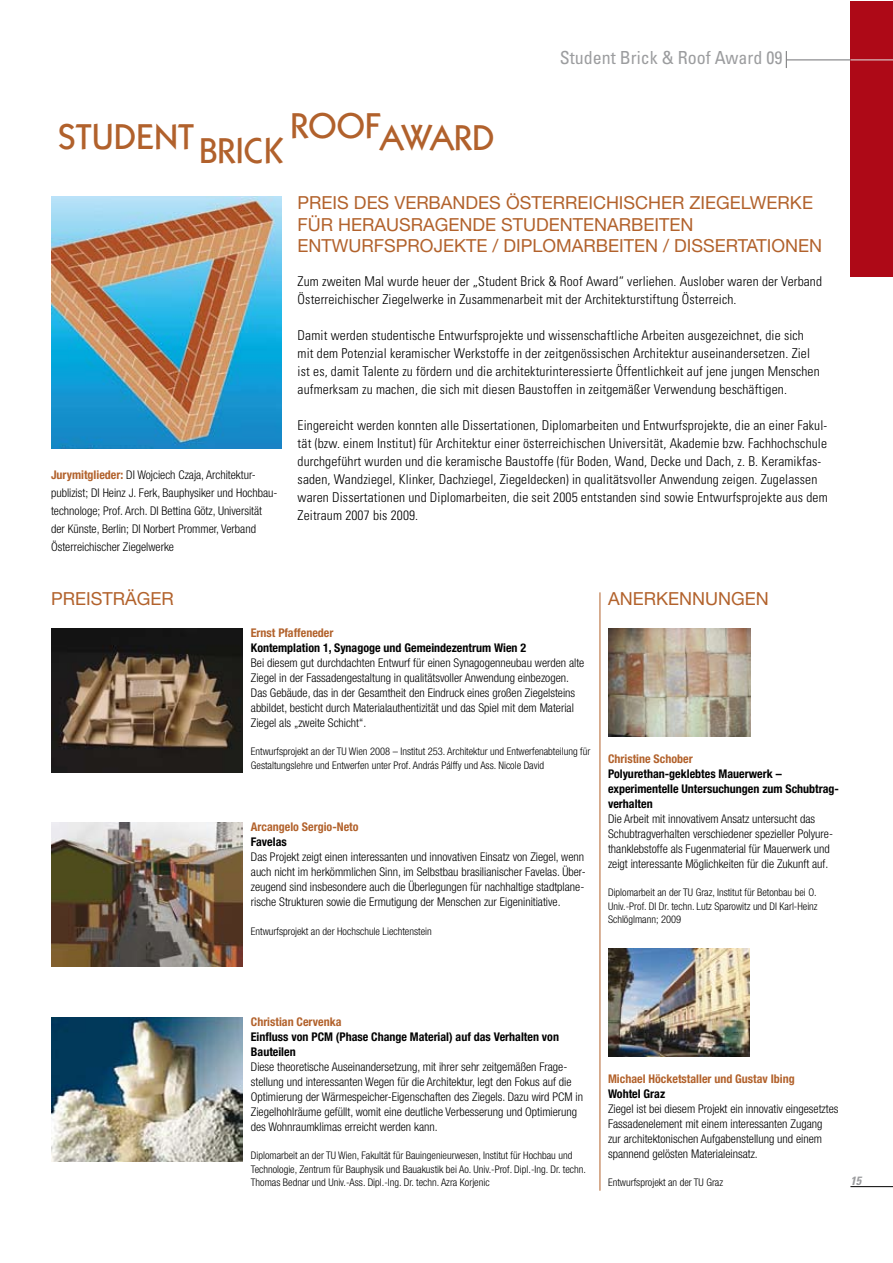
<style>
.page{position:relative;width:893px;height:1263px;background:#fff}
.page>*{position:absolute;margin:0;border:0;box-sizing:border-box;transform-origin:0 0}
.t1{font:500 36.15px "Itc Kabel";color:#b1612c}
.t2{font:18px/21.6px "Helvetica Neue LT Std";color:#b2622c}
.t3{font:condensed 18px "Univers LT Std";color:#9c9d9f}
.t4{font:300 condensed 13.5px/18px "Univers LT Std";letter-spacing:.01em;color:#000}
.t5{font:300 condensed 12px/15px "Helvetica Neue LT Std";color:#000}
.t6{font:700 condensed 12px/15px "Helvetica Neue LT Std";color:#000}
.t7{font:700 condensed 12px "Helvetica Neue LT Std";color:#b2622c}
.t8{font:italic 700 condensed 12px "Univers LT Std";color:#9c9d9f}
.t9{font:300 condensed 10.5px/13.5px "Helvetica Neue LT Std";color:#000}
.s1{font-weight:700;color:#b2622c}
</style>
<div class="page">
<div style="left:850px;top:1px;width:42px;height:275px;background:#ae0917"></div>
<hr style="left:850px;top:60px;width:42px;height:1px;background:#e3e4e4">
<hr style="left:787px;top:60px;width:63px;height:1px;background:#707173">
<svg style="left:786px;top:51px;width:1px;height:17px"></svg>
<hr style="left:850px;top:1186px;width:42px;height:1px;background:#000">
<img style="left:51px;top:196px;width:230px;height:252px">
<img style="left:51px;top:628px;width:191px;height:144px">
<img style="left:608px;top:628px;width:143px;height:108px">
<img style="left:608px;top:948px;width:141px;height:108px">
<img style="left:51px;top:823px;width:191px;height:144px">
<img style="left:51px;top:1017px;width:191px;height:144px">
<hr style="left:600px;top:592px;width:1px;height:599px;background:#b2622c">
<h1 class="t1" style="left:58px;top:115px;width:138px">STUDENT</h1>
<h1 class="t1" style="left:291px;top:105px;width:92px">ROOF</h1>
<h1 class="t1" style="left:380px;top:116px;width:116px">AWARD</h1>
<h1 class="t1" style="left:199px;top:129px;width:86px">BRICK</h1>
<h2 class="t3" style="left:560px;top:46px;width:224px">Student Brick &amp; Roof Award 09</h2>
<p class="t5" style="left:51px;top:466px;width:228px;line-height:18px"><span class="s1">Jurymitglieder:</span> DI Wojciech Czaja, Architektur&shy;publizist; DI Heinz J. Ferk, Bauphysiker und Hochbau&shy;technologe; Prof. Arch. DI Bettina Götz, Universität der Künste, Berlin; DI Norbert Prommer, Verband Österreichischer Ziegelwerke</p>
<h2 class="t2" style="left:298px;top:192px;width:526px">PREIS DES VERBANDES ÖSTERREICHISCHER ZIEGELWERKE<br>FÜR HERAUSRAGENDE STUDENTENARBEITEN<br>ENTWURFSPROJEKTE / DIPLOMARBEITEN / DISSERTATIONEN</h2>
<p class="t4" style="left:298px;top:273px;width:526px">Zum zweiten Mal wurde heuer der „Student Brick &amp; Roof Award“ verliehen. Auslober waren der Verband<br>Österreichischer Ziegelwerke in Zusammenarbeit mit der Architekturstiftung Österreich.</p>
<p class="t4" style="left:298px;top:327px;width:524px">Damit werden studentische Entwurfsprojekte und wissenschaftliche Arbeiten ausgezeichnet, die sich mit dem Potenzial keramischer Werkstoffe in der zeitgenössischen Architektur auseinandersetzen. Ziel ist es, damit Talente zu fördern und die architekturinteressierte Öffentlichkeit auf jene jungen Menschen aufmerksam zu machen, die sich mit diesen Baustoffen in zeitgemäßer Verwendung beschäftigen.</p>
<p class="t4" style="left:298px;top:417px;width:531px">Eingereicht werden konnten alle Dissertationen, Diplomarbeiten und Entwurfsprojekte, die an einer Fakul&shy;tät (bzw. einem Institut) für Architektur einer österreichischen Universität, Akademie bzw. Fachhochschule durchgeführt wurden und die keramische Baustoffe (für Boden, Wand, Decke und Dach, z. B. Keramikfas&shy;saden, Wandziegel, Klinker, Dachziegel, Ziegeldecken) in qualitätsvoller Anwendung zeigen. Zugelassen waren Dissertationen und Diplomarbeiten, die seit 2005 entstanden sind sowie Entwurfsprojekte aus dem Zeitraum 2007 bis 2009.</p>
<h2 class="t2" style="left:51px;top:588px;width:124px">PREISTRÄGER</h2>
<h2 class="t2" style="left:608px;top:588px;width:162px">ANERKENNUNGEN</h2>
<p class="t7" style="left:251px;top:625px;width:84px">Ernst Pfaffeneder</p>
<p class="t6" style="left:251px;top:640px;width:277px">Kontemplation 1, Synagoge und Gemeindezentrum Wien 2</p>
<p class="t5" style="left:251px;top:655px;width:335px">Bei diesem gut durchdachten Entwurf für einen Synagogenneubau werden alte Ziegel in der Fassadengestaltung in qualitätsvoller Anwendung einbezogen.<br>Das Gebäude, das in der Gesamtheit den Eindruck eines großen Ziegelsteins abbildet, besticht durch Materialauthentizität und das Spiel mit dem Material Ziegel als „zweite Schicht“.</p>
<p class="t9" style="left:251px;top:745px;width:341px">Entwurfsprojekt an der TU Wien 2008 – Institut 253. Architektur und Entwerfenabteilung für<br>Gestaltungslehre und Entwerfen unter Prof. András Pálffy und Ass. Nicole David</p>
<p class="t7" style="left:251px;top:820px;width:109px">Arcangelo Sergio-Neto</p>
<p class="t6" style="left:251px;top:834px;width:37px">Favelas</p>
<p class="t5" style="left:251px;top:849px;width:336px">Das Projekt zeigt einen interessanten und innovativen Einsatz von Ziegel, wenn auch nicht im herkömmlichen Sinn, im Selbstbau brasilianischer Favelas. Über&shy;zeugend sind insbesondere auch die Überlegungen für nachhaltige stadtplane&shy;rische Strukturen sowie die Ermutigung der Menschen zur Eigeninitiative.</p>
<p class="t9" style="left:251px;top:924px;width:182px">Entwurfsprojekt an der Hochschule Liechtenstein</p>
<p class="t7" style="left:608px;top:751px;width:86px">Christine Schober</p>
<p class="t6" style="left:608px;top:766px;width:232px">Polyurethan-geklebtes Mauerwerk – experimentelle Untersuchungen zum Schubtrag&shy;verhalten</p>
<p class="t5" style="left:608px;top:811px;width:226px">Die Arbeit mit innovativem Ansatz untersucht das Schubtragverhalten verschiedener spezieller Polyure&shy;thanklebstoffe als Fugenmaterial für Mauerwerk und zeigt interessante Möglichkeiten für die Zukunft auf.</p>
<p class="t9" style="left:608px;top:886px;width:211px;text-align:justify">Diplomarbeit an der TU Graz, Institut für Betonbau bei O.<br>Univ.-Prof. DI Dr. techn. Lutz Sparowitz und DI Karl-Heinz Schlöglmann; 2009</p>
<p class="t7" style="left:251px;top:1014px;width:92px">Christian Cervenka</p>
<p class="t6" style="left:251px;top:1029px;width:310px">Einfluss von PCM (Phase Change Material) auf das Verhalten von<br>Bauteilen</p>
<p class="t5" style="left:251px;top:1059px;width:334px">Diese theoretische Auseinandersetzung, mit ihrer sehr zeitgemäßen Frage&shy;stellung und interessanten Wegen für die Architektur, legt den Fokus auf die Optimierung der Wärmespeicher-Eigenschaften des Ziegels. Dazu wird PCM in Ziegelhohlräume gefüllt, womit eine deutliche Verbesserung und Optimierung des Wohnraumklimas erreicht werden kann.</p>
<p class="t9" style="left:251px;top:1149px;width:337px">Diplomarbeit an der TU Wien, Fakultät für Bauingenieurwesen, Institut für Hochbau und<br>Technologie, Zentrum für Bauphysik und Bauakustik bei Ao. Univ.-Prof. Dipl.-Ing. Dr. techn.<br>Thomas Bednar und Univ.-Ass. Dipl.-Ing. Dr. techn. Azra Korjenic</p>
<p class="t7" style="left:608px;top:1071px;width:188px">Michael Höcketstaller und Gustav Ibing</p>
<p class="t6" style="left:608px;top:1086px;width:59px">Wohtel Graz</p>
<p class="t5" style="left:608px;top:1101px;width:232px">Ziegel ist bei diesem Projekt ein innovativ eingesetztes Fassadenelement mit einem interessanten Zugang<br>zur architektonischen Aufgabenstellung und einem spannend gelösten Materialeinsatz.</p>
<p class="t9" style="left:608px;top:1176px;width:117px">Entwurfsprojekt an der TU Graz</p>
<p class="t8" style="left:850px;top:1173px;width:12px">15</p>
</div>
